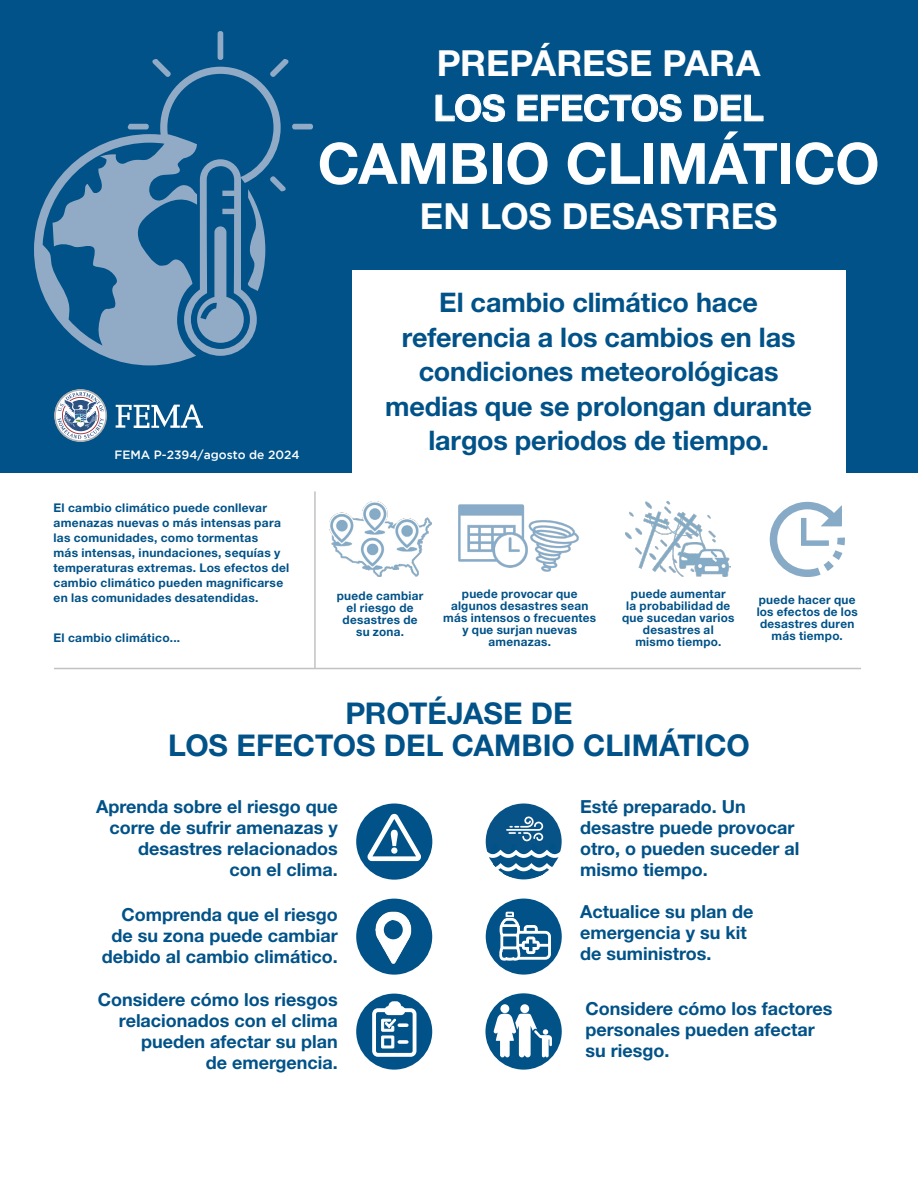
<style>
.page{position:relative;width:918px;height:1188px;background:#fff}
.page>*{position:absolute;margin:0;border:0;box-sizing:border-box;transform-origin:0 0}
.Main_Head_WHT{font:700 57px "Helvetica Neue";letter-spacing:-.005em;color:#fff}
.Main_Head_WHT-2{font:700 36px/45px "Helvetica Neue";color:#fff}
.Paragraph_Style_3{font:700 30px/31.5px "Helvetica Neue";letter-spacing:-.005em;color:#005288;text-align:center}
.Paragraph_Style_2{font:700 27px/34.5px "Helvetica Neue";letter-spacing:-.005em;color:#005288;text-align:center}
.t1{font:700 18px/21px "Helvetica Neue";color:#005288;text-align:right}
.BT_iCON{font:700 12px/12px "Helvetica Neue";letter-spacing:.025em;color:#005288;text-align:center}
.t2{font:500 12px "Gotham";color:#fff}
</style>
<div class="page">
<div style="left:0;top:0;width:918px;height:472px;background:#005288"></div>
<svg style="left:116px;top:405px;width:87px;height:23px"></svg>
<svg style="left:54px;top:389px;width:53px;height:53px"></svg>
<div style="left:352px;top:270px;width:494px;height:203px;background:#fff"></div>
<img style="left:329px;top:502px;width:102px;height:75px">
<hr style="left:54px;top:668px;width:807px;height:1px;background:#c0c2c4">
<img style="left:626px;top:502px;width:105px;height:75px">
<div style="left:356px;top:804px;width:76px;height:76px;background:#005288;border-radius:50%"></div>
<svg style="left:368px;top:814px;width:53px;height:47px"></svg>
<div style="left:356px;top:994px;width:76px;height:76px;background:#005288;border-radius:50%"></div>
<svg style="left:371px;top:1000px;width:46px;height:57px"></svg>
<svg style="left:398px;top:1040px;width:11px;height:4px"></svg>
<div style="left:356px;top:899px;width:76px;height:76px;background:#005288;border-radius:50%"></div>
<img style="left:361px;top:908px;width:67px;height:67px">
<div style="left:486px;top:899px;width:76px;height:76px;background:#005288;border-radius:50%"></div>
<svg style="left:499px;top:911px;width:53px;height:90px"></svg>
<div style="left:485px;top:993px;width:77px;height:77px;background:#005287;border-radius:50%"></div>
<div style="left:500px;top:1004px;width:9px;height:9px;background:#fff;border-radius:50%"></div>
<div style="left:520px;top:1004px;width:9px;height:9px;background:#fff;border-radius:50%"></div>
<svg style="left:494px;top:1014px;width:58px;height:43px"></svg>
<div style="left:486px;top:804px;width:76px;height:75px;background:#075286;border-radius:50%"></div>
<img style="left:529px;top:520px;width:50px;height:52px">
<img style="left:458px;top:504px;width:71px;height:64px">
<div style="left:218px;top:31px;width:5px;height:29px;background:#91abc7;border-radius:2px"></div>
<div style="left:292px;top:124px;width:21px;height:5px;background:#91abc7;border-radius:2px"></div>
<svg style="left:276px;top:59px;width:13px;height:11px"></svg>
<svg style="left:152px;top:59px;width:13px;height:8px"></svg>
<svg style="left:34px;top:67px;width:247px;height:298px"></svg>
<div style="left:384px;top:920px;width:19px;height:19px;background:#005288;border-radius:50%"></div>
<svg style="left:770px;top:502px;width:75px;height:75px"></svg>
<svg style="left:485px;top:816px;width:77px;height:63px"></svg>
<hr style="left:314px;top:491px;width:2px;height:178px;background:#c0c2c4">
<h1 class="Main_Head_WHT-2" style="left:434px;top:41px;width:332px">PREPÁRESE PARA<br>LOS EFECTOS DEL</h1>
<h1 class="Main_Head_WHT" style="left:318px;top:119px;width:563px">CAMBIO CLIMÁTICO</h1>
<h1 class="Main_Head_WHT-2" style="left:420px;top:194px;width:359px">EN LOS DESASTRES</h1>
<p class="t2" style="left:114px;top:448px;width:187px">FEMA P-2394/agosto de 2024</p>
<p class="BT_iCON" style="left:54px;top:501px;width:237px;line-height:15px;text-align:left">El cambio climático puede conllevar amenazas nuevas o más intensas para las comunidades, como tormentas<br>más intensas, inundaciones, sequías y temperaturas extremas. Los efectos del cambio climático pueden magnificarse en las comunidades desatendidas.</p>
<p class="BT_iCON" style="left:54px;top:632px;width:128px">El cambio climático...</p>
<p class="Paragraph_Style_2" style="left:385px;top:286px;width:428px">El cambio climático hace referencia a los cambios en las condiciones meteorológicas medias que se prolongan durante largos periodos de tiempo.</p>
<p class="BT_iCON" style="left:337px;top:590px;width:88px">puede cambiar el riesgo de desastres de su zona.</p>
<p class="BT_iCON" style="left:443px;top:588px;width:154px">puede provocar que algunos desastres sean más intensos o frecuentes y que surjan nuevas amenazas.</p>
<p class="BT_iCON" style="left:622px;top:588px;width:114px">puede aumentar<br>la probabilidad de que sucedan varios desastres al</p>
<p class="BT_iCON" style="left:635px;top:636px;width:87px">mismo tiempo.</p>
<p class="BT_iCON" style="left:757px;top:594px;width:103px">puede hacer que los efectos de los desastres duren más tiempo.</p>
<h2 class="Paragraph_Style_3" style="left:168px;top:698px;width:583px">PROTÉJASE DE<br>LOS EFECTOS DEL CAMBIO CLIMÁTICO</h2>
<p class="t1" style="left:96px;top:796px;width:243px">Aprenda sobre el riesgo que corre de sufrir amenazas y desastres relacionados</p>
<p class="t1" style="left:230px;top:859px;width:110px">con el clima.</p>
<p class="t1" style="left:102px;top:904px;width:238px">Comprenda que el riesgo de su zona puede cambiar debido al cambio climático.</p>
<p class="t1" style="left:98px;top:989px;width:241px">Considere cómo los riesgos relacionados con el clima pueden afectar su plan</p>
<p class="t1" style="left:206px;top:1052px;width:134px">de emergencia.</p>
<p class="t1" style="left:580px;top:796px;width:221px;text-align:left">Esté preparado. Un desastre puede provocar otro, o pueden suceder al mismo tiempo.</p>
<p class="t1" style="left:580px;top:901px;width:175px;text-align:left">Actualice su plan de emergencia y su kit</p>
<p class="t1" style="left:580px;top:943px;width:133px">de suministros.</p>
<p class="t1" style="left:585px;top:998px;width:249px;text-align:left">Considere cómo los factores personales pueden afectar su riesgo.</p>
</div>
